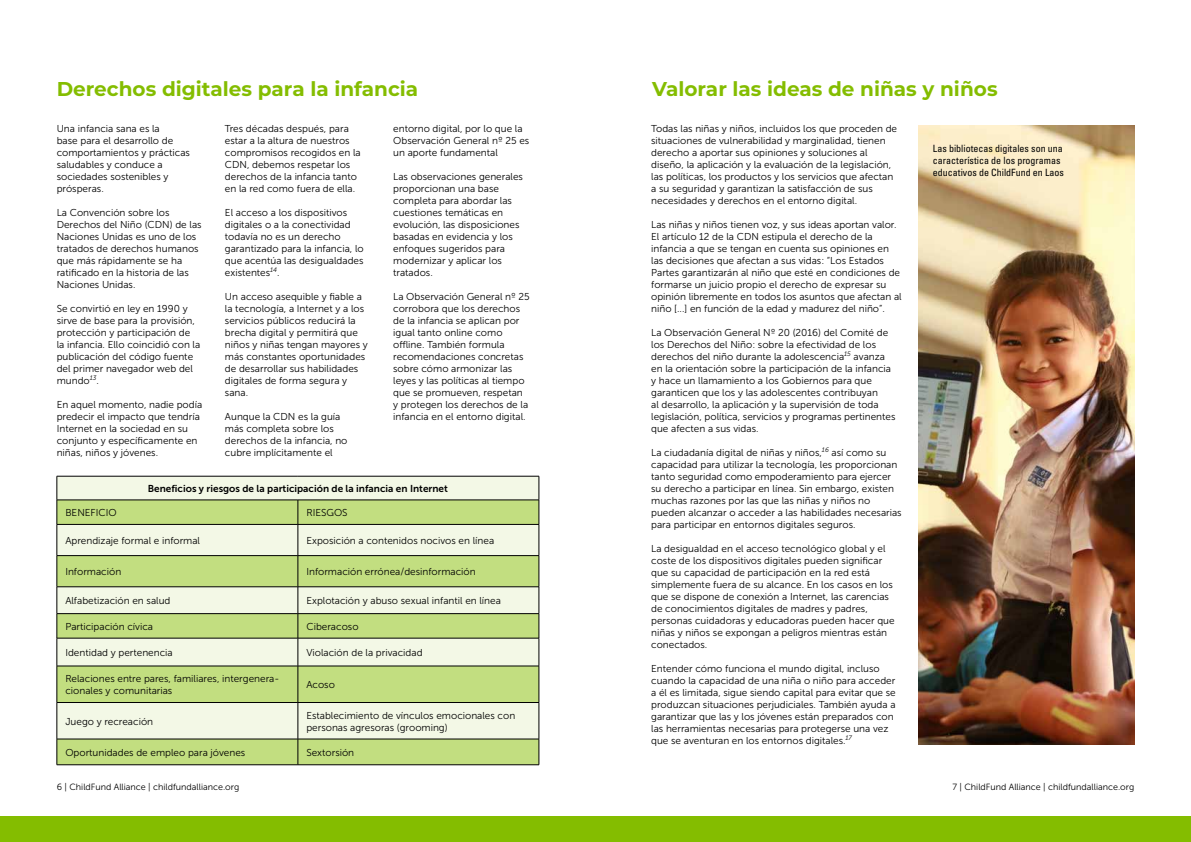
<style>
.page{position:relative;width:1191px;height:842px;background:#fff}
.page>*{position:absolute;margin:0;border:0;box-sizing:border-box;transform-origin:0 0}
.t1{font:700 20px "Montserrat";color:#84bd00}
.t2{font:10px/12px "Museo Sans 300";color:#000}
.t3{font:10px/12px "Univers LT 57 Cn";color:#000}
.t4{font:10px "Museo Sans 700";color:#000}
.t5{font:9px "Museo Sans 300";color:#000}
</style>
<div class="page">
<div style="left:581px;top:816px;width:610px;height:26px;background:#84bd00"></div>
<div style="left:0;top:816px;width:595px;height:26px;background:#84bd00"></div>
<div style="left:58px;top:477px;width:481px;height:23px;background:#f3f8e6"></div>
<svg style="left:58px;top:501px;width:481px;height:264px;background:#d6e7ad"></svg>
<hr style="left:57px;top:476px;width:241px;height:1px;background:#000">
<hr style="left:298px;top:476px;width:241px;height:1px;background:#000">
<hr style="left:298px;top:500px;width:241px;height:1px;background:#000">
<svg style="left:539px;top:476px;width:1px;height:48px"></svg>
<hr style="left:539px;top:556px;width:1px;height:31px;background:#000">
<svg style="left:539px;top:739px;width:1px;height:26px"></svg>
<hr style="left:298px;top:765px;width:241px;height:1px;background:#000">
<hr style="left:57px;top:524px;width:241px;height:1px;background:#000">
<hr style="left:298px;top:524px;width:241px;height:1px;background:#000">
<hr style="left:539px;top:524px;width:1px;height:31px;background:#000">
<hr style="left:57px;top:555px;width:241px;height:1px;background:#000">
<hr style="left:298px;top:555px;width:241px;height:1px;background:#000">
<hr style="left:57px;top:587px;width:241px;height:1px;background:#000">
<hr style="left:298px;top:587px;width:241px;height:1px;background:#000">
<hr style="left:57px;top:613px;width:241px;height:1px;background:#000">
<hr style="left:298px;top:613px;width:241px;height:1px;background:#000">
<hr style="left:57px;top:638px;width:241px;height:1px;background:#000">
<hr style="left:298px;top:638px;width:241px;height:1px;background:#000">
<svg style="left:539px;top:587px;width:1px;height:79px"></svg>
<hr style="left:57px;top:666px;width:241px;height:1px;background:#000">
<hr style="left:298px;top:666px;width:241px;height:1px;background:#000">
<hr style="left:539px;top:666px;width:1px;height:36px;background:#000">
<hr style="left:57px;top:702px;width:241px;height:1px;background:#000">
<hr style="left:298px;top:702px;width:241px;height:1px;background:#000">
<hr style="left:539px;top:703px;width:1px;height:36px;background:#000">
<hr style="left:57px;top:739px;width:241px;height:1px;background:#000">
<hr style="left:298px;top:739px;width:241px;height:1px;background:#000">
<hr style="left:57px;top:500px;width:241px;height:1px;background:#000">
<svg style="left:57px;top:476px;width:1px;height:48px"></svg>
<svg style="left:298px;top:500px;width:1px;height:24px"></svg>
<hr style="left:57px;top:524px;width:1px;height:31px;background:#000">
<hr style="left:298px;top:524px;width:1px;height:31px;background:#000">
<hr style="left:57px;top:556px;width:1px;height:31px;background:#000">
<hr style="left:298px;top:556px;width:1px;height:31px;background:#000">
<svg style="left:57px;top:587px;width:1px;height:79px"></svg>
<svg style="left:298px;top:587px;width:1px;height:79px"></svg>
<hr style="left:57px;top:666px;width:1px;height:36px;background:#000">
<hr style="left:298px;top:666px;width:1px;height:36px;background:#000">
<hr style="left:57px;top:703px;width:1px;height:36px;background:#000">
<hr style="left:298px;top:703px;width:1px;height:36px;background:#000">
<svg style="left:57px;top:739px;width:1px;height:26px"></svg>
<svg style="left:298px;top:739px;width:1px;height:26px"></svg>
<hr style="left:57px;top:765px;width:241px;height:1px;background:#000">
<img style="left:918px;top:125px;width:216px;height:619px">
<h1 class="t1" style="left:57px;top:75px;width:363px">Derechos digitales para la infancia</h1>
<h1 class="t1" style="left:652px;top:75px;width:347px">Valorar las ideas de niñas y niños</h1>
<p class="t2" style="left:57px;top:123px;width:135px">Una infancia sana es la<br>base para el desarrollo de comportamientos y prácticas saludables y conduce a sociedades sostenibles y prósperas.</p>
<p class="t2" style="left:57px;top:207px;width:146px">La Convención sobre los<br>Derechos del Niño (CDN) de las<br>Naciones Unidas es uno de los tratados de derechos humanos que más rápidamente se ha ratificado en la historia de las<br>Naciones Unidas.</p>
<p class="t2" style="left:57px;top:303px;width:145px">Se convirtió en ley en 1990 y sirve de base para la provisión, protección y participación de la infancia. Ello coincidió con la publicación del código fuente del primer navegador web del mundo<sup>13</sup>.</p>
<p class="t2" style="left:57px;top:399px;width:147px">En aquel momento, nadie podía predecir el impacto que tendría<br>Internet en la sociedad en su conjunto y específicamente en niñas, niños y jóvenes.</p>
<p class="t2" style="left:651px;top:123px;width:247px">Todas las niñas y niños, incluidos los que proceden de situaciones de vulnerabilidad y marginalidad, tienen derecho a aportar sus opiniones y soluciones al diseño, la aplicación y la evaluación de la legislación, las políticas, los productos y los servicios que afectan a su seguridad y garantizan la satisfacción de sus necesidades y derechos en el entorno digital.</p>
<p class="t2" style="left:651px;top:219px;width:252px">Las niñas y niños tienen voz, y sus ideas aportan valor.<br>El artículo 12 de la CDN estipula el derecho de la infancia a que se tengan en cuenta sus opiniones en las decisiones que afectan a sus vidas: “Los Estados Partes garantizarán al niño que esté en condiciones de formarse un juicio propio el derecho de expresar su opinión libremente en todos los asuntos que afectan al niño [...] en función de la edad y madurez del niño”.</p>
<p class="t2" style="left:651px;top:327px;width:246px">La Observación General Nº 20 (2016) del Comité de los Derechos del Niño: sobre la efectividad de los derechos del niño durante la adolescencia<sup>15</sup> avanza en la orientación sobre la participación de la infancia y hace un llamamiento a los Gobiernos para que garanticen que los y las adolescentes contribuyan<br>al desarrollo, la aplicación y la supervisión de toda legislación, política, servicios y programas pertinentes que afecten a sus vidas.</p>
<p class="t2" style="left:651px;top:447px;width:252px">La ciudadanía digital de niñas y niños,<sup>16</sup> así como su capacidad para utilizar la tecnología, les proporcionan tanto seguridad como empoderamiento para ejercer su derecho a participar en línea. Sin embargo, existen muchas razones por las que las niñas y niños no pueden alcanzar o acceder a las habilidades necesarias para participar en entornos digitales seguros.</p>
<p class="t2" style="left:651px;top:543px;width:245px">La desigualdad en el acceso tecnológico global y el coste de los dispositivos digitales pueden significar que su capacidad de participación en la red está simplemente fuera de su alcance. En los casos en los que se dispone de conexión a Internet, las carencias de conocimientos digitales de madres y padres, personas cuidadoras y educadoras pueden hacer que niñas y niños se expongan a peligros mientras están conectados.</p>
<p class="t2" style="left:651px;top:663px;width:246px">Entender cómo funciona el mundo digital, incluso cuando la capacidad de una niña o niño para acceder a él es limitada, sigue siendo capital para evitar que se produzcan situaciones perjudiciales. También ayuda a garantizar que las y los jóvenes están preparados con las herramientas necesarias para protegerse una vez que se aventuran en los entornos digitales.<sup>17</sup></p>
<p class="t2" style="left:225px;top:123px;width:137px">Tres décadas después, para estar a la altura de nuestros compromisos recogidos en la<br>CDN, debemos respetar los derechos de la infancia tanto en la red como fuera de ella.</p>
<p class="t2" style="left:225px;top:207px;width:140px">El acceso a los dispositivos digitales o a la conectividad todavía no es un derecho garantizado para la infancia, lo que acentúa las desigualdades existentes<sup>14</sup>.</p>
<p class="t2" style="left:225px;top:291px;width:144px">Un acceso asequible y fiable a la tecnología, a Internet y a los servicios públicos reducirá la brecha digital y permitirá que niños y niñas tengan mayores y más constantes oportunidades de desarrollar sus habilidades digitales de forma segura y sana.</p>
<p class="t2" style="left:225px;top:411px;width:124px">Aunque la CDN es la guía más completa sobre los derechos de la infancia, no cubre implícitamente el</p>
<p class="t2" style="left:393px;top:123px;width:138px">entorno digital, por lo que la<br>Observación General nº 25 es un aporte fundamental</p>
<p class="t2" style="left:393px;top:171px;width:131px">Las observaciones generales proporcionan una base completa para abordar las cuestiones temáticas en evolución, las disposiciones basadas en evidencia y los enfoques sugeridos para modernizar y aplicar los tratados.</p>
<p class="t2" style="left:393px;top:291px;width:138px">La Observación General nº 25 corrobora que los derechos de la infancia se aplican por igual tanto online como offline. También formula recomendaciones concretas sobre cómo armonizar las leyes y las políticas al tiempo que se promueven, respetan y protegen los derechos de la infancia en el entorno digital.</p>
<p class="t3" style="left:933px;top:142px;width:133px">Las bibliotecas digitales son una característica de los programas educativos de ChildFund en Laos</p>
<p class="t4" style="left:148px;top:483px;width:301px">Beneficios y riesgos de la participación de la infancia en Internet</p>
<p class="t2" style="left:65px;top:506px;width:53px">BENEFICIO</p>
<p class="t2" style="left:306px;top:506px;width:43px">RIESGOS</p>
<p class="t2" style="left:65px;top:534px;width:136px">Aprendizaje formal e informal</p>
<p class="t2" style="left:306px;top:534px;width:189px">Exposición a contenidos nocivos en línea</p>
<p class="t2" style="left:65px;top:566px;width:57px">Información</p>
<p class="t2" style="left:306px;top:566px;width:171px">Información errónea/desinformación</p>
<p class="t2" style="left:65px;top:595px;width:107px">Alfabetización en salud</p>
<p class="t2" style="left:306px;top:595px;width:196px">Explotación y abuso sexual infantil en línea</p>
<p class="t2" style="left:65px;top:620px;width:89px">Participación cívica</p>
<p class="t2" style="left:306px;top:620px;width:54px">Ciberacoso</p>
<p class="t2" style="left:65px;top:646px;width:109px">Identidad y pertenencia</p>
<p class="t2" style="left:306px;top:646px;width:118px">Violación de la privacidad</p>
<p class="t2" style="left:65px;top:673px;width:215px">Relaciones entre pares, familiares, intergenera&shy;cionales y comunitarias</p>
<p class="t2" style="left:306px;top:679px;width:30px">Acoso</p>
<p class="t2" style="left:65px;top:715px;width:89px">Juego y recreación</p>
<p class="t2" style="left:306px;top:709px;width:210px">Establecimiento de vínculos emocionales con personas agresoras (grooming)</p>
<p class="t2" style="left:65px;top:746px;width:181px">Oportunidades de empleo para jóvenes</p>
<p class="t2" style="left:306px;top:746px;width:49px">Sextorsión</p>
<p class="t5" style="left:57px;top:782px;width:184px">6 | ChildFund Alliance | childfundalliance.org</p>
<p class="t5" style="left:952px;top:782px;width:183px">7 | ChildFund Alliance | childfundalliance.org</p>
</div>
